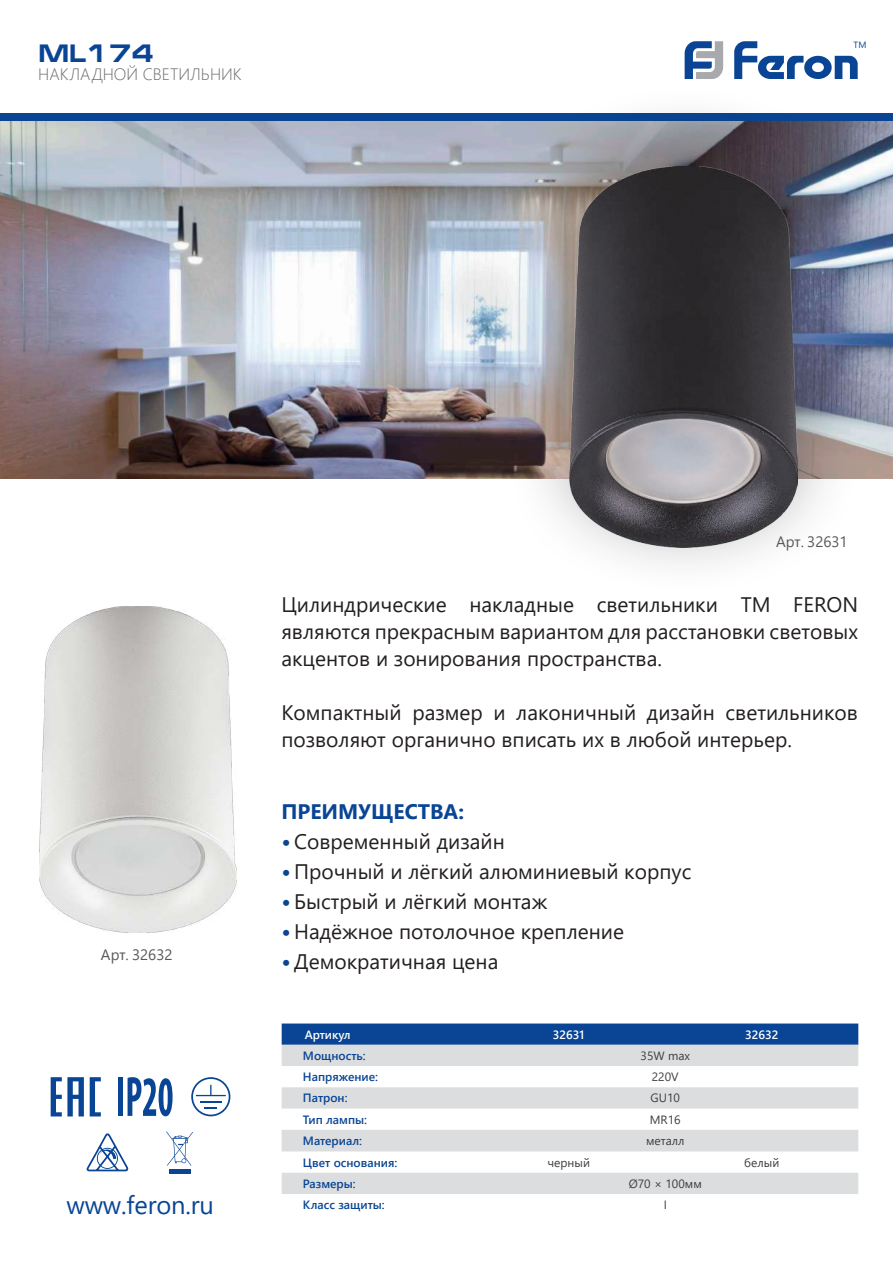
<style>
.page{position:relative;width:893px;height:1263px;background:#fff}
.page>*{position:absolute;margin:0;border:0;box-sizing:border-box;transform-origin:0 0}
.t1{font:25.5px "Segoe UI";letter-spacing:-.005em;color:#094594}
.t2{font:700 25.5px "Europe Ext";color:#094594}
.t3{font:21px/27px "Segoe UI";color:#231f20;text-align:justify}
.t4{font:700 21px "Segoe UI";color:#094594}
.t5{font:300 16.5px "Segoe UI";color:#6c6d70}
.t6{font:15px "Segoe UI";color:#57585a}
.t7{font:600 12px "Segoe UI";color:#094594}
.t8{font:12px "Segoe UI";color:#3e3e3f}
.t9{font:600 12px "Segoe UI";color:#fff}
.t10{font:9px "Segoe UI";color:#094594}
.s1{font-weight:700;font-size:22.5px;color:#094594}
</style>
<div class="page">
<svg style="left:685px;top:41px;width:38px;height:38px"></svg>
<svg style="left:734px;top:41px;width:124px;height:38px"></svg>
<img style="left:0;top:120px;width:893px;height:359px">
<div style="left:0;top:113px;width:893px;height:7px;background:#094594"></div>
<svg style="left:90px;top:1077px;width:11px;height:39px"></svg>
<svg style="left:51px;top:1077px;width:33px;height:39px"></svg>
<hr style="left:169px;top:1169px;width:21px;height:4px;background:#094594">
<svg style="left:166px;top:1131px;width:27px;height:35px"></svg>
<svg style="left:86px;top:1133px;width:43px;height:39px"></svg>
<div style="left:504px;top:84px;width:359px;height:511px;background:#231f20;opacity:.4"></div>
<img style="left:570px;top:167px;width:227px;height:380px">
<hr style="left:119px;top:1077px;width:4px;height:39px;background:#094594">
<svg style="left:128px;top:1077px;width:45px;height:39px"></svg>
<svg style="left:282px;top:1023px;width:576px;height:22px;background:#124c98"></svg>
<svg style="left:282px;top:1045px;width:576px;height:149px;fill:#dcdddf"></svg>
<img style="left:39px;top:607px;width:197px;height:325px">
<svg style="left:196px;top:1085px;width:30px;height:24px"></svg>
<div style="left:191px;top:1077px;width:39px;height:39px;border:2px solid #094594;border-radius:50%"></div>
<p class="t2" style="left:38px;top:39px;width:116px">ML174</p>
<p class="t5" style="left:38px;top:58px;width:205px">НАКЛАДНОЙ СВЕТИЛЬНИК</p>
<p class="t10" style="left:854px;top:36px;width:14px">TM</p>
<p class="t6" style="left:101px;top:941px;width:73px">Арт. 32632</p>
<p class="t1" style="left:66px;top:1180px;width:149px">www.feron.ru</p>
<p class="t6" style="left:776px;top:528px;width:73px">Арт. 32631</p>
<p class="t3" style="left:281px;top:589px;width:578px">Цилиндрические накладные светильники ТМ FERON являются прекрасным вариантом для расстановки световых акцентов и зонирования пространства.</p>
<p class="t3" style="left:281px;top:697px;width:578px">Компактный размер и лаконичный дизайн светильников позволяют органично вписать их в любой интерьер.</p>
<p class="t4" style="left:281px;top:792px;width:184px">ПРЕИМУЩЕСТВА:</p>
<p class="t3" style="left:281px;top:826px;width:225px"><span class="s1">•</span> Современный дизайн</p>
<p class="t3" style="left:281px;top:856px;width:411px"><span class="s1">•</span> Прочный и лёгкий алюминиевый корпус</p>
<p class="t3" style="left:281px;top:886px;width:267px"><span class="s1">•</span> Быстрый и лёгкий монтаж</p>
<p class="t3" style="left:281px;top:916px;width:344px"><span class="s1">•</span> Надёжное потолочное крепление</p>
<p class="t3" style="left:281px;top:946px;width:219px"><span class="s1">•</span> Демократичная цена</p>
<p class="t9" style="left:305px;top:1023px;width:48px">Артикул</p>
<p class="t9" style="left:553px;top:1023px;width:33px">32631</p>
<p class="t9" style="left:745px;top:1023px;width:35px">32632</p>
<p class="t7" style="left:303px;top:1044px;width:64px">Мощность:</p>
<p class="t8" style="left:641px;top:1044px;width:51px">35W max</p>
<p class="t7" style="left:303px;top:1065px;width:77px">Напряжение:</p>
<p class="t8" style="left:652px;top:1065px;width:28px">220V</p>
<p class="t7" style="left:303px;top:1087px;width:46px">Патрон:</p>
<p class="t8" style="left:651px;top:1087px;width:31px">GU10</p>
<p class="t7" style="left:303px;top:1108px;width:66px">Тип лампы:</p>
<p class="t8" style="left:650px;top:1108px;width:32px">MR16</p>
<p class="t7" style="left:303px;top:1129px;width:61px">Материал:</p>
<p class="t8" style="left:646px;top:1129px;width:40px">металл</p>
<p class="t7" style="left:303px;top:1151px;width:96px">Цвет основания:</p>
<p class="t8" style="left:547px;top:1151px;width:44px">черный</p>
<p class="t8" style="left:744px;top:1151px;width:37px">белый</p>
<p class="t7" style="left:303px;top:1172px;width:54px">Размеры:</p>
<p class="t8" style="left:629px;top:1172px;width:75px">Ø70 × 100мм</p>
<p class="t7" style="left:303px;top:1193px;width:83px">Класс защиты:</p>
<p class="t8" style="left:664px;top:1193px;width:5px">I</p>
</div>
